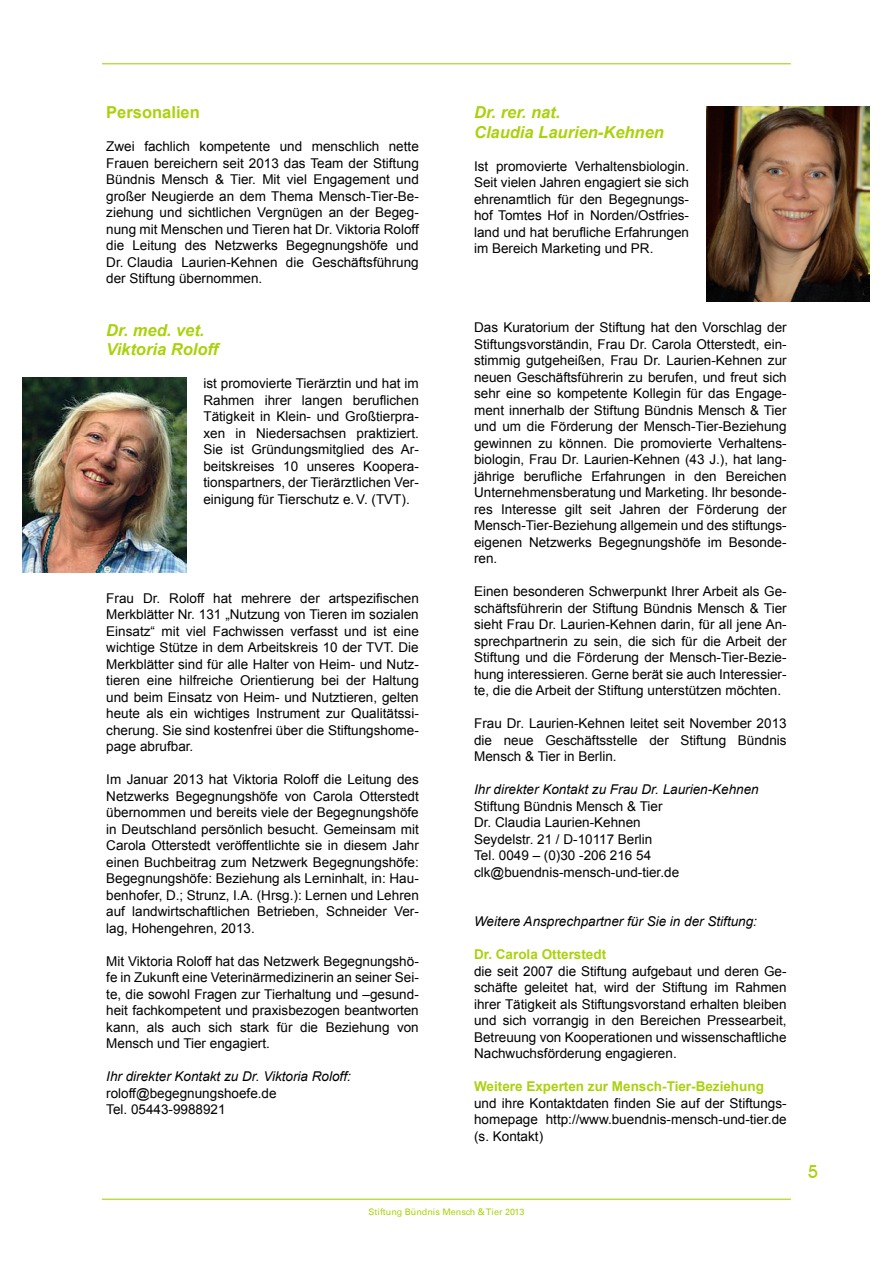
<style>
.page{position:relative;width:893px;height:1263px;background:#fff}
.page>*{position:absolute;margin:0;border:0;box-sizing:border-box;transform-origin:0 0}
.t1{font:500 18px "Avant Garde IT Cby BT";color:#aad20c}
.H3__Überschrift_2{font:italic 700 16.5px "Arial";color:#aad20c}
.H2__Überschrift_1{font:700 16.5px "Arial";color:#aad20c}
.P__Fließtext{font:13.5px/16.5px "Arial";color:#000;text-align:justify}
.P__Fließtext-2{font:italic 13.5px "Arial";color:#000}
.P__Fließtext-3{font:700 13.5px "Arial";color:#aad20c}
.t2{font:9px "Univers";color:#aad20c}
</style>
<div class="page">
<hr style="left:102px;top:63px;width:689px;height:1px;background:#aad20c">
<hr style="left:102px;top:1198px;width:689px;height:2px;background:#aad20c">
<img style="left:23px;top:377px;width:163px;height:195px">
<img style="left:706px;top:106px;width:164px;height:195px">
<h2 class="H2__Überschrift_1" style="left:106px;top:102px;width:95px">Personalien</h2>
<p class="P__Fließtext" style="left:106px;top:138px;width:314px">Zwei fachlich kompetente und menschlich nette Frauen bereichern seit 2013 das Team der Stiftung Bündnis Mensch &amp; Tier. Mit viel Engagement und großer Neugierde an dem Thema Mensch-Tier-Be&shy;ziehung und sichtlichen Vergnügen an der Begeg&shy;nung mit Menschen und Tieren hat Dr. Viktoria Roloff die Leitung des Netzwerks Begegnungshöfe und Dr. Claudia Laurien-Kehnen die Geschäftsführung der Stiftung übernommen.</p>
<h3 class="H3__Überschrift_2" style="left:106px;top:319px;width:100px">Dr. med. vet.</h3>
<h3 class="H3__Überschrift_2" style="left:106px;top:339px;width:113px">Viktoria Roloff</h3>
<p class="P__Fließtext" style="left:203px;top:375px;width:217px">ist promovierte Tierärztin und hat im Rahmen ihrer langen beruflichen Tätigkeit in Klein- und Großtierpra&shy;xen in Niedersachsen praktiziert.<br>Sie ist Gründungsmitglied des Ar&shy;beitskreises 10 unseres Koopera&shy;tionspartners, der Tierärztlichen Ver&shy;einigung für Tierschutz e. V. (TVT).</p>
<p class="P__Fließtext" style="left:106px;top:590px;width:314px">Frau Dr. Roloff hat mehrere der artspezifischen Merkblätter Nr. 131 „Nutzung von Tieren im sozialen Einsatz“ mit viel Fachwissen verfasst und ist eine wichtige Stütze in dem Arbeitskreis 10 der TVT. Die Merkblätter sind für alle Halter von Heim- und Nutz&shy;tieren eine hilfreiche Orientierung bei der Haltung und beim Einsatz von Heim- und Nutztieren, gelten heute als ein wichtiges Instrument zur Qualitätssi&shy;cherung. Sie sind kostenfrei über die Stiftungshome&shy;page abrufbar.</p>
<p class="P__Fließtext" style="left:106px;top:771px;width:314px">Im Januar 2013 hat Viktoria Roloff die Leitung des Netzwerks Begegnungshöfe von Carola Otterstedt übernommen und bereits viele der Begegnungshöfe in Deutschland persönlich besucht. Gemeinsam mit Carola Otterstedt veröffentlichte sie in diesem Jahr einen Buchbeitrag zum Netzwerk Begegnungshöfe:<br>Begegnungshöfe: Beziehung als Lerninhalt, in: Hau&shy;benhofer, D.; Strunz, I.A. (Hrsg.): Lernen und Lehren auf landwirtschaftlichen Betrieben, Schneider Ver&shy;lag, Hohengehren, 2013.</p>
<p class="P__Fließtext" style="left:106px;top:953px;width:314px">Mit Viktoria Roloff hat das Netzwerk Begegnungshö&shy;fe in Zukunft eine Veterinärmedizinerin an seiner Sei&shy;te, die sowohl Fragen zur Tierhaltung und –gesund&shy;heit fachkompetent und praxisbezogen beantworten kann, als auch sich stark für die Beziehung von Mensch und Tier engagiert.</p>
<p class="P__Fließtext-2" style="left:106px;top:1068px;width:246px">Ihr direkter Kontakt zu Dr. Viktoria Roloff:</p>
<p class="P__Fließtext" style="left:106px;top:1085px;width:172px">roloff@begegnungshoefe.de</p>
<p class="P__Fließtext" style="left:106px;top:1101px;width:121px">Tel. 05443-9988921</p>
<h3 class="H3__Überschrift_2" style="left:474px;top:102px;width:88px">Dr. rer. nat.</h3>
<h3 class="H3__Überschrift_2" style="left:474px;top:121px;width:191px">Claudia Laurien-Kehnen</h3>
<p class="P__Fließtext" style="left:474px;top:158px;width:216px">Ist promovierte Verhaltensbiologin.<br>Seit vielen Jahren engagiert sie sich ehrenamtlich für den Begegnungs&shy;hof Tomtes Hof in Norden/Ostfries&shy;land und hat berufliche Erfahrungen im Bereich Marketing und PR.</p>
<p class="P__Fließtext" style="left:474px;top:319px;width:314px">Das Kuratorium der Stiftung hat den Vorschlag der Stiftungsvorständin, Frau Dr. Carola Otterstedt, ein&shy;stimmig gutgeheißen, Frau Dr. Laurien-Kehnen zur neuen Geschäftsführerin zu berufen, und freut sich sehr eine so kompetente Kollegin für das Engage&shy;ment innerhalb der Stiftung Bündnis Mensch &amp; Tier und um die Förderung der Mensch-Tier-Beziehung gewinnen zu können. Die promovierte Verhaltens&shy;biologin, Frau Dr. Laurien-Kehnen (43 J.), hat lang&shy;jährige berufliche Erfahrungen in den Bereichen Unternehmensberatung und Marketing. Ihr besonde&shy;res Interesse gilt seit Jahren der Förderung der Mensch-Tier-Beziehung allgemein und des stiftungs&shy;eigenen Netzwerks Begegnungshöfe im Besonde&shy;ren.</p>
<p class="P__Fließtext" style="left:474px;top:583px;width:314px">Einen besonderen Schwerpunkt Ihrer Arbeit als Ge&shy;schäftsführerin der Stiftung Bündnis Mensch &amp; Tier sieht Frau Dr. Laurien-Kehnen darin, für all jene An&shy;sprechpartnerin zu sein, die sich für die Arbeit der Stiftung und die Förderung der Mensch-Tier-Bezie&shy;hung interessieren. Gerne berät sie auch Interessier&shy;te, die die Arbeit der Stiftung unterstützen möchten.</p>
<p class="P__Fließtext" style="left:474px;top:715px;width:314px">Frau Dr. Laurien-Kehnen leitet seit November 2013 die neue Geschäftsstelle der Stiftung Bündnis Mensch &amp; Tier in Berlin.</p>
<p class="P__Fließtext-2" style="left:474px;top:781px;width:286px">Ihr direkter Kontakt zu Frau Dr. Laurien-Kehnen</p>
<p class="P__Fließtext" style="left:474px;top:798px;width:190px">Stiftung Bündnis Mensch &amp; Tier</p>
<p class="P__Fließtext" style="left:474px;top:814px;width:168px">Dr. Claudia Laurien-Kehnen</p>
<p class="P__Fließtext" style="left:474px;top:831px;width:180px">Seydelstr. 21 / D-10117 Berlin</p>
<p class="P__Fließtext" style="left:474px;top:847px;width:179px">Tel. 0049 – (0)30 -206 216 54</p>
<p class="P__Fließtext" style="left:474px;top:864px;width:207px">clk@buendnis-mensch-und-tier.de</p>
<p class="P__Fließtext-2" style="left:474px;top:913px;width:284px">Weitere Ansprechpartner für Sie in der Stiftung:</p>
<p class="P__Fließtext-3" style="left:474px;top:945px;width:134px">Dr. Carola Otterstedt</p>
<p class="P__Fließtext" style="left:474px;top:963px;width:314px">die seit 2007 die Stiftung aufgebaut und deren Ge&shy;schäfte geleitet hat, wird der Stiftung im Rahmen ihrer Tätigkeit als Stiftungsvorstand erhalten bleiben und sich vorrangig in den Bereichen Pressearbeit, Betreuung von Kooperationen und wissenschaftliche Nachwuchsförderung engagieren.</p>
<p class="P__Fließtext-3" style="left:474px;top:1077px;width:291px">Weitere Experten zur Mensch-Tier-Beziehung</p>
<p class="P__Fließtext" style="left:474px;top:1095px;width:314px">und ihre Kontaktdaten finden Sie auf der Stiftungs&shy;homepage http://www.buendnis-mensch-und-tier.de (s. Kontakt)</p>
<p class="t2" style="left:369px;top:1206px;width:157px">Stiftung Bündnis Mensch &amp; Tier 2013</p>
<h1 class="t1" style="left:808px;top:1160px;width:12px">5</h1>
</div>
